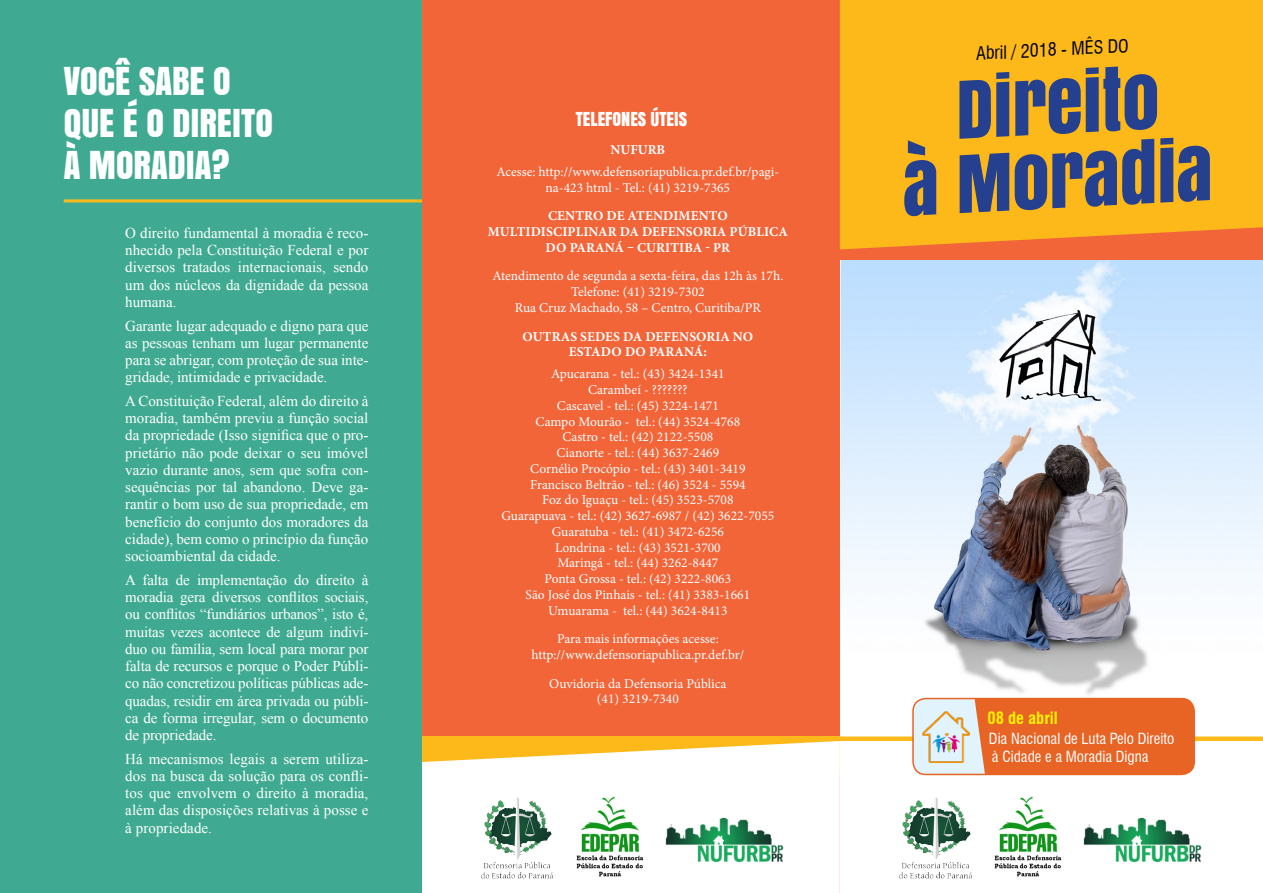
<style>
.page{position:relative;width:1263px;height:893px;background:#fff}
.page>*{position:absolute;margin:0;border:0;box-sizing:border-box;transform-origin:0 0}
.t1{font:74.25px/74.2px "Anton";color:#25408f;text-align:center}
.t2{font:36px/42px "Anton";color:#fff}
.t3{font:condensed 18px "Swiss 721 BT";color:#000}
.t4{font:18px "Anton";color:#fff}
.t5{font:700 condensed 16.65px "Swiss 721 BT";color:#fff200}
.t6{font:15px/17.2px "Times New Roman";color:#fff;text-align:justify}
.t7{font:condensed 15px/18px "Swiss 721 BT";color:#fff}
.t8{font:13.5px/15.8px "Minion Pro";color:#fff;text-align:center}
.t9{font:700 13.5px/15.8px "Minion Pro";letter-spacing:.01em;color:#fff;text-align:center}
</style>
<div class="page">
<div style="left:422px;top:0;width:418px;height:893px;background:#f26539"></div>
<div style="left:840px;top:736px;width:423px;height:5px;background:#fdb91a"></div>
<img style="left:841px;top:259px;width:422px;height:444px">
<div style="left:840px;top:222px;width:423px;height:37px;background:#f26539"></div>
<div style="left:422px;top:736px;width:418px;height:38px;background:#fdb91a"></div>
<svg style="left:422px;top:741px;width:418px;height:152px;fill:#fff"></svg>
<div style="left:840px;top:0;width:423px;height:249px;background:#fdb91a"></div>
<div style="left:0;top:0;width:422px;height:893px;background:#3faa91"></div>
<div style="left:913px;top:698px;width:281px;height:76px;background:#e76425;border-radius:13px"></div>
<svg style="left:913px;top:698px;width:72px;height:76px"></svg>
<div style="left:912px;top:698px;width:283px;height:77px;border:2px solid #e76425;border-radius:13px"></div>
<img style="left:899px;top:797px;width:73px;height:82px">
<img style="left:994px;top:796px;width:68px;height:81px">
<img style="left:1083px;top:817px;width:119px;height:45px">
<img style="left:479px;top:795px;width:76px;height:85px">
<img style="left:572px;top:795px;width:75px;height:85px">
<img style="left:664px;top:810px;width:120px;height:55px">
<img style="left:923px;top:711px;width:47px;height:51px">
<hr style="left:64px;top:199px;width:358px;height:3px;background:#fdb91a">
<h2 class="t2" style="left:64px;top:59px;width:211px">VOCÊ SABE O<br>QUE É O DIREITO<br>À MORADIA?</h2>
<p class="t6" style="left:125px;top:224px;width:245px">O direito fundamental à moradia é reco&shy;nhecido pela Constituição Federal e por diversos tratados internacionais, sendo um dos núcleos da dignidade da pessoa humana.</p>
<p class="t6" style="left:125px;top:317px;width:245px">Garante lugar adequado e digno para que as pessoas tenham um lugar permanente para se abrigar, com proteção de sua inte&shy;gridade, intimidade e privacidade.</p>
<p class="t6" style="left:125px;top:392px;width:245px">A Constituição Federal, além do direito à moradia, também previu a função social da propriedade (Isso significa que o pro&shy;prietário não pode deixar o seu imóvel vazio durante anos, sem que sofra con&shy;sequências por tal abandono. Deve ga&shy;rantir o bom uso de sua propriedade, em benefício do conjunto dos moradores da cidade), bem como o princípio da função socioambiental da cidade.</p>
<p class="t6" style="left:125px;top:571px;width:245px">A falta de implementação do direito à moradia gera diversos conflitos sociais, ou conflitos “fundiários urbanos”, isto é, muitas vezes acontece de algum indiví&shy;duo ou família, sem local para morar por falta de recursos e porque o Poder Públi&shy;co não concretizou políticas públicas ade&shy;quadas, residir em área privada ou públi&shy;ca de forma irregular, sem o documento de propriedade.</p>
<p class="t6" style="left:125px;top:750px;width:245px">Há mecanismos legais a serem utiliza&shy;dos na busca da solução para os confli&shy;tos que envolvem o direito à moradia, além das disposições relativas à posse e à propriedade.</p>
<p class="t4" style="left:576px;top:104px;width:113px">TELEFONES ÚTEIS</p>
<p class="t9" style="left:610px;top:142px;width:56px">NUFURB</p>
<p class="t8" style="left:496px;top:164px;width:284px">Acesse: http://www.defensoriapublica.pr.def.br/pagi&shy;na-423 html - Tel.: (41) 3219-7365</p>
<p class="t9" style="left:488px;top:208px;width:302px">CENTRO DE ATENDIMENTO<br>MULTIDISCIPLINAR DA DEFENSORIA PÚBLICA<br>DO PARANÁ – CURITIBA - PR</p>
<p class="t8" style="left:492px;top:268px;width:293px">Atendimento de segunda a sexta-feira, das 12h às 17h.<br>Telefone: (41) 3219-7302<br>Rua Cruz Machado, 58 – Centro, Curitiba/PR</p>
<p class="t9" style="left:522px;top:328px;width:232px">OUTRAS SEDES DA DEFENSORIA NO<br>ESTADO DO PARANÁ:</p>
<p class="t8" style="left:501px;top:366px;width:274px">Apucarana - tel.: (43) 3424-1341<br>Carambeí - ???????<br>Cascavel - tel.: (45) 3224-1471<br>Campo Mourão - tel.: (44) 3524-4768<br>Castro - tel.: (42) 2122-5508<br>Cianorte - tel.: (44) 3637-2469<br>Cornélio Procópio - tel.: (43) 3401-3419<br>Francisco Beltrão - tel.: (46) 3524 - 5594<br>Foz do Iguaçu - tel.: (45) 3523-5708<br>Guarapuava - tel.: (42) 3627-6987 / (42) 3622-7055<br>Guaratuba - tel.: (41) 3472-6256<br>Londrina - tel.: (43) 3521-3700<br>Maringá - tel.: (44) 3262-8447<br>Ponta Grossa - tel.: (42) 3222-8063<br>São José dos Pinhais - tel.: (41) 3383-1661<br>Umuarama - tel.: (44) 3624-8413</p>
<p class="t8" style="left:531px;top:631px;width:214px">Para mais informações acesse: http://www.defensoriapublica.pr.def.br/</p>
<p class="t8" style="left:549px;top:675px;width:179px">Ouvidoria da Defensoria Pública (41) 3219-7340</p>
<p class="t3" style="left:975px;top:43px;width:154px;rotate:-3deg">Abril / 2018 - MÊS DO</p>
<h1 class="t1" style="left:895px;top:73px;width:312px;rotate:-3deg">Direito<br>à Moradia</h1>
<p class="t5" style="left:987px;top:708px;width:72px">08 de abril</p>
<p class="t7" style="left:989px;top:729px;width:187px">Dia Nacional de Luta Pelo Direito à Cidade e a Moradia Digna</p>
</div>
